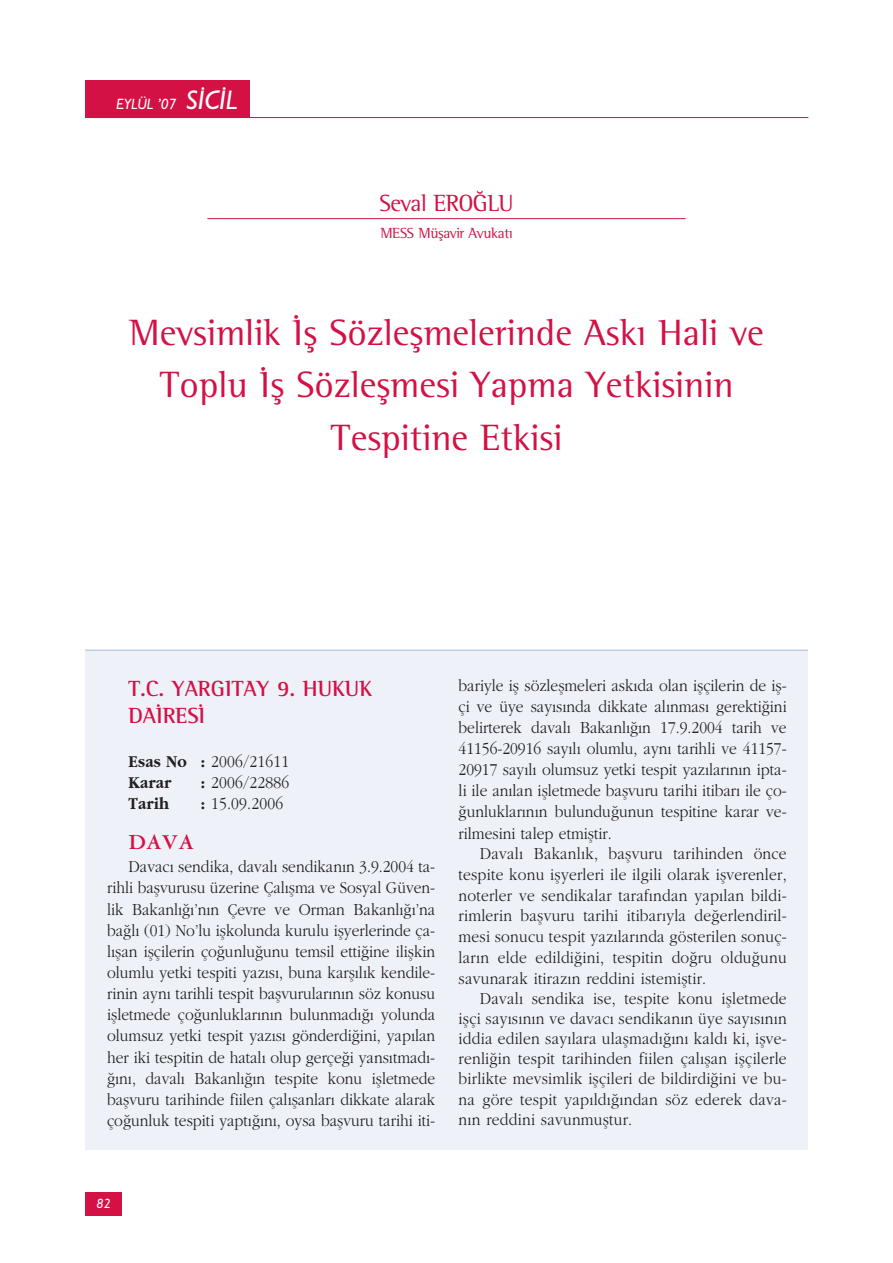
<style>
.page{position:relative;width:893px;height:1263px;background:#fff}
.page>*{position:absolute;margin:0;border:0;box-sizing:border-box;transform-origin:0 0}
.t1{font:37.5px/52.3px "Rotis Semi Serif";color:#d31145;text-align:center}
.t2{font:24px "Rotis Semi Serif";letter-spacing:-.025em;color:#d31145}
.t3{font:700 22.5px/27px "Rotis Semi Serif";letter-spacing:-.005em;color:#d31145}
.t4{font:22.5px "Garamond Three Bold Turk";color:#d31145}
.t5{font:17.25px/21.1px "Garamond Turk";letter-spacing:.015em;color:#231f20;text-align:justify;scale:.9 1}
.t6{font:17.25px "Garamond Bold Turk";letter-spacing:.015em;color:#231f20;scale:.9 1}
.t7{font:15px "Rotis Semi Serif";letter-spacing:-.02em;color:#d31145}
.t8{font:italic 500 15px "Gill Sans";color:#fff}
.t9{font:italic 500 13.5px "Gill Sans";color:#fff}
.s1{font-size:27px}
.s2{font-family:"Garamond Bold Turk"}
</style>
<div class="page">
<hr style="left:207px;top:218px;width:479px;height:1px;background:#d31145">
<div style="left:85px;top:1192px;width:37px;height:23px;background:#d31145"></div>
<div style="left:85px;top:81px;width:164px;height:37px;background:#d31145"></div>
<hr style="left:85px;top:117px;width:723px;height:1px;background:#d31145">
<div style="left:85px;top:651px;width:723px;height:498px;background:#eff1f9"></div>
<hr style="left:85px;top:650px;width:723px;height:1px;background:#a0b4dd">
<p class="t8" style="left:116px;top:99px;width:122px">EYLÜL ’07 <span class="s1">S‹C‹L</span></p>
<h2 class="t2" style="left:379px;top:194px;width:135px">Seval ERO⁄LU</h2>
<p class="t7" style="left:380px;top:227px;width:134px">MESS Müflavir Avukat›</p>
<h1 class="t1" style="left:129px;top:310px;width:636px">Mevsimlik ‹fl Sözleflmelerinde Ask› Hali ve<br>Toplu ‹fl Sözleflmesi Yapma Yetkisinin<br>Tespitine Etkisi</h1>
<h3 class="t3" style="left:128px;top:677px;width:245px">T.C. YARGITAY 9. HUKUK<br>DA‹RES‹</h3>
<p class="t5" style="left:128px;top:752px;width:180px"><span class="s2">Esas No :</span> 2006/21611</p>
<p class="t6" style="left:128px;top:776px;width:49px">Karar</p>
<p class="t5" style="left:201px;top:773px;width:100px"><span class="s2">:</span> 2006/22886</p>
<p class="t6" style="left:128px;top:797px;width:47px">Tarih</p>
<p class="t5" style="left:201px;top:794px;width:93px"><span class="s2">:</span> 15.09.2006</p>
<h3 class="t4" style="left:128px;top:834px;width:67px">DAVA</h3>
<p class="t5" style="left:107px;top:857px;width:366px;text-indent:21px">Davac› sendika, daval› sendikan›n 3.9.2004 ta&shy;rihli baflvurusu üzerine Çal›flma ve Sosyal Güven&shy;lik Bakanl›¤›’n›n Çevre ve Orman Bakanl›¤›’na ba¤l› (01) No’lu iflkolunda kurulu iflyerlerinde ça&shy;l›flan iflçilerin ço¤unlu¤unu temsil etti¤ine iliflkin olumlu yetki tespiti yaz›s›, buna karfl›l›k kendile&shy;rinin ayn› tarihli tespit baflvurular›n›n söz konusu iflletmede ço¤unluklar›n›n bulunmad›¤› yolunda olumsuz yetki tespit yaz›s› gönderdi¤ini, yap›lan her iki tespitin de hatal› olup gerçe¤i yans›tmad›- ¤›n›, daval› Bakanl›¤›n tespite konu iflletmede baflvuru tarihinde fiilen çal›flanlar› dikkate alarak ço¤unluk tespiti yapt›¤›n›, oysa baflvuru tarihi iti-</p>
<p class="t5" style="left:459px;top:676px;width:366px">bariyle ifl sözleflmeleri ask›da olan iflçilerin de ifl&shy;çi ve üye say›s›nda dikkate al›nmas› gerekti¤ini belirterek daval› Bakanl›¤›n 17.9.2004 tarih ve 41156-20916 say›l› olumlu, ayn› tarihli ve 41157- 20917 say›l› olumsuz yetki tespit yaz›lar›n›n ipta&shy;li ile an›lan iflletmede baflvuru tarihi itibar› ile ço-¤unluklar›n›n bulundu¤unun tespitine karar ve&shy;rilmesini talep etmifltir.</p>
<p class="t5" style="left:459px;top:845px;width:366px;line-height:20.7px;text-indent:21px">Daval› Bakanl›k, baflvuru tarihinden önce tespite konu iflyerleri ile ilgili olarak iflverenler, noterler ve sendikalar taraf›ndan yap›lan bildi&shy;rimlerin baflvuru tarihi itibar›yla de¤erlendiril&shy;mesi sonucu tespit yaz›lar›nda gösterilen sonuç&shy;lar›n elde edildi¤ini, tespitin do¤ru oldu¤unu savunarak itiraz›n reddini istemifltir.</p>
<p class="t5" style="left:459px;top:989px;width:366px;line-height:20.2px;text-indent:21px">Daval› sendika ise, tespite konu iflletmede iflçi say›s›n›n ve davac› sendikan›n üye say›s›n›n iddia edilen say›lara ulaflmad›¤›n› kald› ki, iflve&shy;renli¤in tespit tarihinden fiilen çal›flan iflçilerle birlikte mevsimlik iflçileri de bildirdi¤ini ve bu&shy;na göre tespit yap›ld›¤›ndan söz ederek dava&shy;n›n reddini savunmufltur.</p>
<p class="t9" style="left:97px;top:1198px;width:16px">82</p>
</div>
